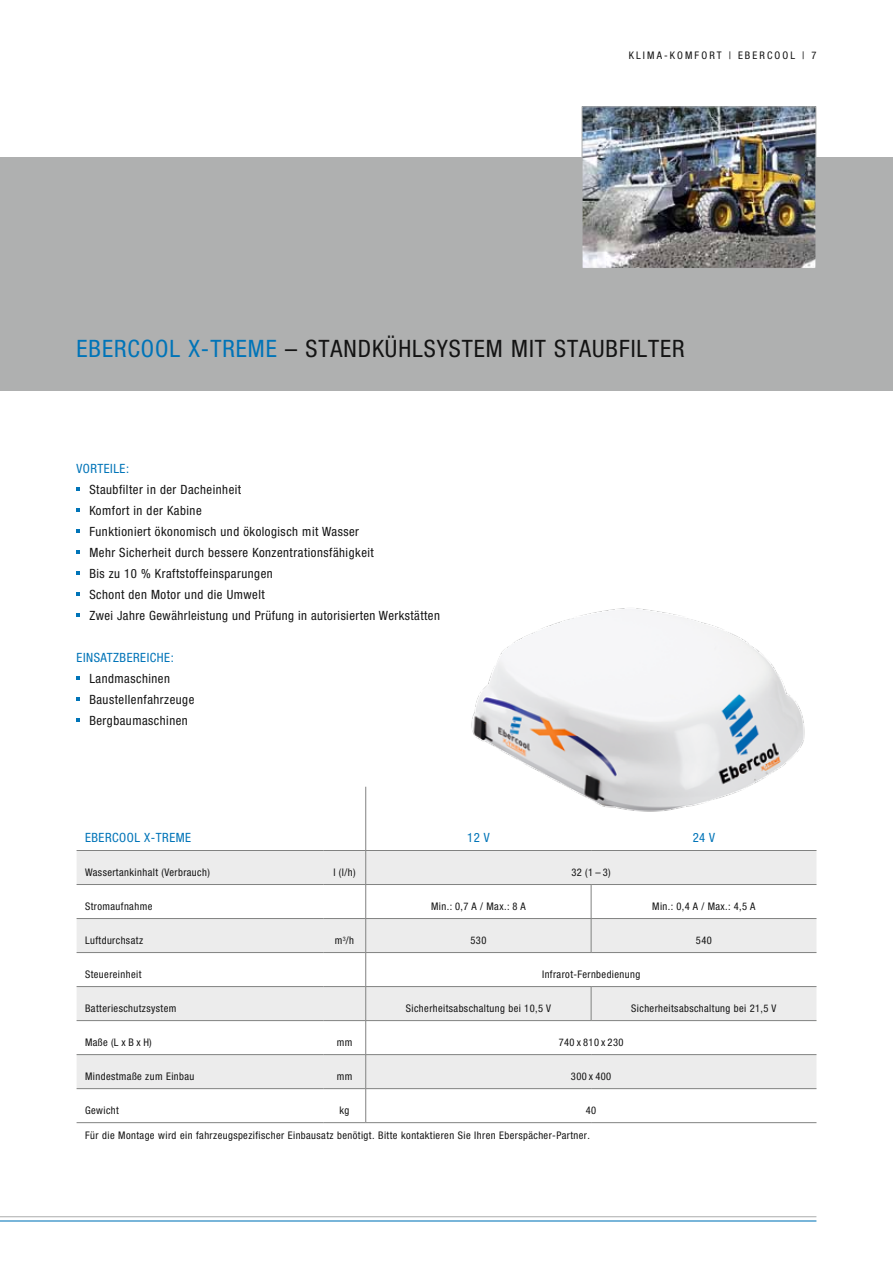
<style>
.page{position:relative;width:893px;height:1263px;background:#fff}
.page>*{position:absolute;margin:0;border:0;box-sizing:border-box;transform-origin:0 0}
.t1{font:condensed 24px "Helvetica Neue LTW1 G";letter-spacing:.04em;color:#141414}
.t2{font:condensed 24px "Helvetica Neue LTW1 G";color:#0074b8}
.t3{font:condensed 12.75px/21px "Helvetica Neue LTW1 G";letter-spacing:.04em;color:#141414}
.t4{font:condensed 12.75px "Helvetica Neue LTW1 G";letter-spacing:.04em;color:#0074b8}
.t5{font:condensed 10.5px "Helvetica Neue LTW1 G";letter-spacing:.04em;color:#141414}
.s1{color:#0074b8}
</style>
<div class="page">
<hr style="left:0;top:1216px;width:816px;height:1px;background:#afb0b0">
<hr style="left:0;top:1220px;width:816px;height:1px;background:#0074b8">
<div style="left:0;top:157px;width:893px;height:234px;background:#afb0b0"></div>
<div style="left:77px;top:851px;width:739px;height:33px;background:#ececec"></div>
<svg style="left:77px;top:919px;width:739px;height:169px;fill:#ececec"></svg>
<hr style="left:365px;top:851px;width:1px;height:33px;background:#818281">
<hr style="left:366px;top:884px;width:225px;height:1px;background:#818281">
<hr style="left:365px;top:885px;width:1px;height:33px;background:#818281">
<hr style="left:591px;top:884px;width:225px;height:1px;background:#818281">
<hr style="left:366px;top:918px;width:225px;height:1px;background:#818281">
<hr style="left:365px;top:919px;width:1px;height:33px;background:#818281">
<hr style="left:591px;top:918px;width:225px;height:1px;background:#818281">
<hr style="left:366px;top:952px;width:225px;height:1px;background:#818281">
<hr style="left:365px;top:953px;width:1px;height:33px;background:#818281">
<hr style="left:591px;top:952px;width:225px;height:1px;background:#818281">
<hr style="left:366px;top:986px;width:225px;height:1px;background:#818281">
<hr style="left:365px;top:987px;width:1px;height:33px;background:#818281">
<hr style="left:591px;top:986px;width:225px;height:1px;background:#818281">
<hr style="left:366px;top:1020px;width:225px;height:1px;background:#818281">
<hr style="left:365px;top:1021px;width:1px;height:33px;background:#818281">
<hr style="left:591px;top:1020px;width:225px;height:1px;background:#818281">
<hr style="left:366px;top:1054px;width:225px;height:1px;background:#818281">
<hr style="left:365px;top:1055px;width:1px;height:33px;background:#818281">
<hr style="left:591px;top:1054px;width:225px;height:1px;background:#818281">
<hr style="left:366px;top:1088px;width:225px;height:1px;background:#818281">
<hr style="left:365px;top:1089px;width:1px;height:33px;background:#818281">
<hr style="left:591px;top:1088px;width:225px;height:1px;background:#818281">
<hr style="left:77px;top:884px;width:246px;height:1px;background:#818281">
<hr style="left:323px;top:884px;width:43px;height:1px;background:#818281">
<hr style="left:77px;top:918px;width:246px;height:1px;background:#818281">
<hr style="left:323px;top:918px;width:43px;height:1px;background:#818281">
<hr style="left:77px;top:952px;width:246px;height:1px;background:#818281">
<hr style="left:323px;top:952px;width:43px;height:1px;background:#818281">
<hr style="left:77px;top:986px;width:246px;height:1px;background:#818281">
<hr style="left:323px;top:986px;width:43px;height:1px;background:#818281">
<hr style="left:77px;top:1020px;width:246px;height:1px;background:#818281">
<hr style="left:323px;top:1020px;width:43px;height:1px;background:#818281">
<hr style="left:77px;top:1054px;width:246px;height:1px;background:#818281">
<hr style="left:323px;top:1054px;width:43px;height:1px;background:#818281">
<hr style="left:77px;top:1088px;width:246px;height:1px;background:#818281">
<hr style="left:323px;top:1088px;width:43px;height:1px;background:#818281">
<hr style="left:365px;top:787px;width:1px;height:63px;background:#818281">
<hr style="left:77px;top:1122px;width:246px;height:1px;background:#818281">
<hr style="left:323px;top:1122px;width:43px;height:1px;background:#818281">
<hr style="left:366px;top:1122px;width:225px;height:1px;background:#818281">
<hr style="left:591px;top:1122px;width:225px;height:1px;background:#818281">
<hr style="left:77px;top:850px;width:246px;height:1px;background:#818281">
<hr style="left:323px;top:850px;width:43px;height:1px;background:#818281">
<hr style="left:366px;top:850px;width:225px;height:1px;background:#818281">
<hr style="left:591px;top:850px;width:225px;height:1px;background:#818281">
<hr style="left:591px;top:885px;width:1px;height:33px;background:#818281">
<hr style="left:591px;top:919px;width:1px;height:33px;background:#818281">
<hr style="left:591px;top:987px;width:1px;height:33px;background:#818281">
<img style="left:583px;top:108px;width:231px;height:159px">
<div style="left:581px;top:106px;width:235px;height:163px;border:1px solid #afb0b0"></div>
<img style="left:471px;top:608px;width:334px;height:204px">
<p class="t5" style="left:629px;top:49px;width:8px">Klima</p>
<p class="t5" style="left:664px;top:49px;width:15px">-Komfort</p>
<p class="t5" style="left:729px;top:49px;width:39px">| ebercool</p>
<p class="t5" style="left:802px;top:49px;width:16px">| 7</p>
<p class="t2" style="left:77px;top:335px;width:52px">ebercool</p>
<p class="t1" style="left:188px;top:335px;width:335px"><span class="s1">x-treme</span> – Standkühlsystem mit</p>
<p class="t1" style="left:554px;top:335px;width:76px">Staubfilt</p>
<p class="t1" style="left:660px;top:335px;width:21px">er</p>
<p class="t4" style="left:77px;top:461px;width:8px">vort</p>
<p class="t3" style="left:89px;top:458px;width:352px;text-indent:15px"><span class="s1">eile:<br></span>Staubfilter in der Dacheinheit<br>Komfort in der Kabine<br>Funktioniert ökonomisch und ökologisch mit Wasser<br>Mehr Sicherheit durch bessere Konzentrationsfähigkeit<br>Bis zu 10 % Kraftstoffeinsparungen<br>Schont den Motor und die Umwelt<br>Zwei Jahre Gewährleistung und Prüfung in autorisierten Werkstätten</p>
<p class="t4" style="left:77px;top:650px;width:99px">einsatzbereich e:</p>
<p class="t3" style="left:89px;top:668px;width:82px">Landmaschinen</p>
<p class="t3" style="left:80px;top:689px;width:116px">Baustellenfahrzeuge</p>
<p class="t3" style="left:80px;top:710px;width:109px">Bergbaumaschinen</p>
<p class="t4" style="left:85px;top:830px;width:28px">ebercool</p>
<p class="t4" style="left:144px;top:830px;width:48px">x-treme</p>
<p class="t4" style="left:467px;top:830px;width:24px">12 V</p>
<p class="t4" style="left:693px;top:830px;width:24px">24 V</p>
<p class="t5" style="left:85px;top:866px;width:126px">Wassertankinhalt (Verbrauch)</p>
<p class="t5" style="left:333px;top:866px;width:24px">l (l/h)</p>
<p class="t5" style="left:571px;top:866px;width:41px">32 (1 – 3)</p>
<p class="t5" style="left:85px;top:900px;width:69px">Stromaufnahme</p>
<p class="t5" style="left:431px;top:900px;width:96px">Min.: 0,7 A / Max.: 8 A</p>
<p class="t5" style="left:652px;top:900px;width:105px">Min.: 0,4 A / Max.: 4,5 A</p>
<p class="t5" style="left:85px;top:934px;width:60px">Luftdurchsatz</p>
<p class="t5" style="left:335px;top:934px;width:21px">m<sup>3</sup>/h</p>
<p class="t5" style="left:470px;top:934px;width:17px">530</p>
<p class="t5" style="left:696px;top:934px;width:17px">540</p>
<p class="t5" style="left:85px;top:968px;width:58px">Steuereinheit</p>
<p class="t5" style="left:542px;top:968px;width:100px">Infrarot-Fernbedienung</p>
<p class="t5" style="left:85px;top:1002px;width:93px">Batterieschutzsystem</p>
<p class="t5" style="left:406px;top:1002px;width:147px">Sicherheitsabschaltung bei 10,5 V</p>
<p class="t5" style="left:631px;top:1002px;width:147px">Sicherheitsabschaltung bei 21,5 V</p>
<p class="t5" style="left:85px;top:1036px;width:68px">Maße (L x B x H)</p>
<p class="t5" style="left:337px;top:1036px;width:17px">mm</p>
<p class="t5" style="left:559px;top:1036px;width:66px">740 x 810 x 230</p>
<p class="t5" style="left:85px;top:1070px;width:111px">Mindestmaße zum Einbau</p>
<p class="t5" style="left:337px;top:1070px;width:17px">mm</p>
<p class="t5" style="left:571px;top:1070px;width:42px">300 x 400</p>
<p class="t5" style="left:85px;top:1104px;width:35px">Gewicht</p>
<p class="t5" style="left:339px;top:1104px;width:11px">kg</p>
<p class="t5" style="left:586px;top:1104px;width:12px">40</p>
<p class="t5" style="left:85px;top:1129px;width:506px">Für die Montage wird ein fahrzeugspezifischer Einbausatz benötigt. Bitte kontaktieren Sie Ihren Eberspächer-Partner.</p>
</div>
